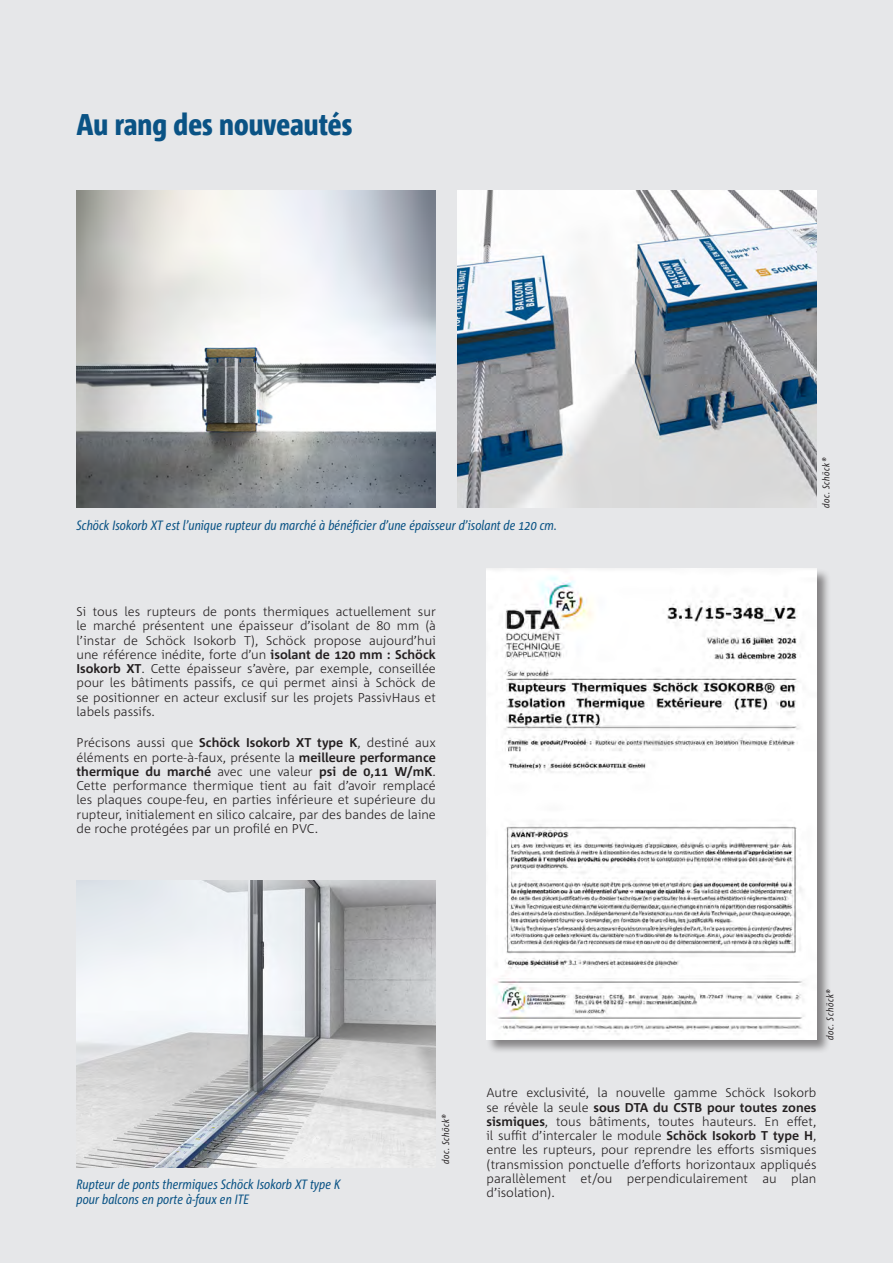
<style>
.page{position:relative;width:893px;height:1263px;background:#e6e7e9}
.page>*{position:absolute;margin:0;border:0;box-sizing:border-box;transform-origin:0 0}
.TITRE_CP_SCHOCK{font:800 30px "Corpid E1 s Cd";color:#0a5385}
.LÉGENDES{font:italic 13.5px/15px "Corpid E1 s Cd";color:#0a5385}
.TEXTE{font:300 12.75px/14.2px "Corpid E1 s";color:#231f20;text-align:justify}
.t1{font:italic 9.75px "Corpid E1 s Cd";letter-spacing:.05em;color:#231f20}
.s1{font-weight:700}
</style>
<div class="page">
<img style="left:77px;top:190px;width:359px;height:318px">
<img style="left:457px;top:190px;width:359px;height:318px">
<div style="left:486px;top:568px;width:345px;height:487px;background:#231f20;opacity:.5"></div>
<img style="left:487px;top:569px;width:329px;height:471px">
<img style="left:77px;top:880px;width:359px;height:287px">
<p class="TITRE_CP_SCHOCK" style="left:77px;top:106px;width:277px">Au rang des nouveautés</p>
<p class="LÉGENDES" style="left:77px;top:518px;width:482px">Schöck Isokorb XT est l’unique rupteur du marché à bénéficier d’une épaisseur d’isolant de 120 cm.</p>
<p class="TEXTE" style="left:77px;top:604px;width:361px">Si tous les rupteurs de ponts thermiques actuellement sur le marché présentent une épaisseur d’isolant de 80 mm (à l’instar de Schöck Isokorb T), Schöck propose aujourd’hui une référence inédite, forte d’un <span class="s1">isolant de 120 mm : Schöck Isokorb XT</span>. Cette épaisseur s’avère, par exemple, conseillée pour les bâtiments passifs, ce qui permet ainsi à Schöck de se positionner en acteur exclusif sur les projets PassivHaus et labels passifs.</p>
<p class="TEXTE" style="left:77px;top:735px;width:361px">Précisons aussi que <span class="s1">Schöck Isokorb XT type K</span>, destiné aux éléments en porte-à-faux, présente la <span class="s1">meilleure performance thermique du marché</span> avec une valeur <span class="s1">psi de 0,11 W/mK</span>.<br>Cette performance thermique tient au fait d’avoir remplacé les plaques coupe-feu, en parties inférieure et supérieure du rupteur, initialement en silico calcaire, par des bandes de laine de roche protégées par un profilé en PVC.</p>
<p class="t1" style="left:820px;top:508px;width:52px;rotate:-90deg">doc. Schöck®</p>
<p class="t1" style="left:824px;top:1040px;width:52px;rotate:-90deg">doc. Schöck®</p>
<p class="LÉGENDES" style="left:77px;top:1176px;width:266px">Rupteur de ponts thermiques Schöck Isokorb XT type K pour balcons en porte à-faux en ITE</p>
<p class="t1" style="left:439px;top:1164px;width:52px;rotate:-90deg">doc. Schöck®</p>
<p class="TEXTE" style="left:486px;top:1085px;width:331px">Autre exclusivité, la nouvelle gamme Schöck Isokorb se révèle la seule <span class="s1">sous DTA du CSTB pour toutes zones sismiques</span>, tous bâtiments, toutes hauteurs. En effet, il suffit d’intercaler le module <span class="s1">Schöck Isokorb T type H</span>, entre les rupteurs, pour reprendre les efforts sismiques (transmission ponctuelle d’efforts horizontaux appliqués parallèlement et/ou perpendiculairement au plan d’isolation).</p>
</div>
